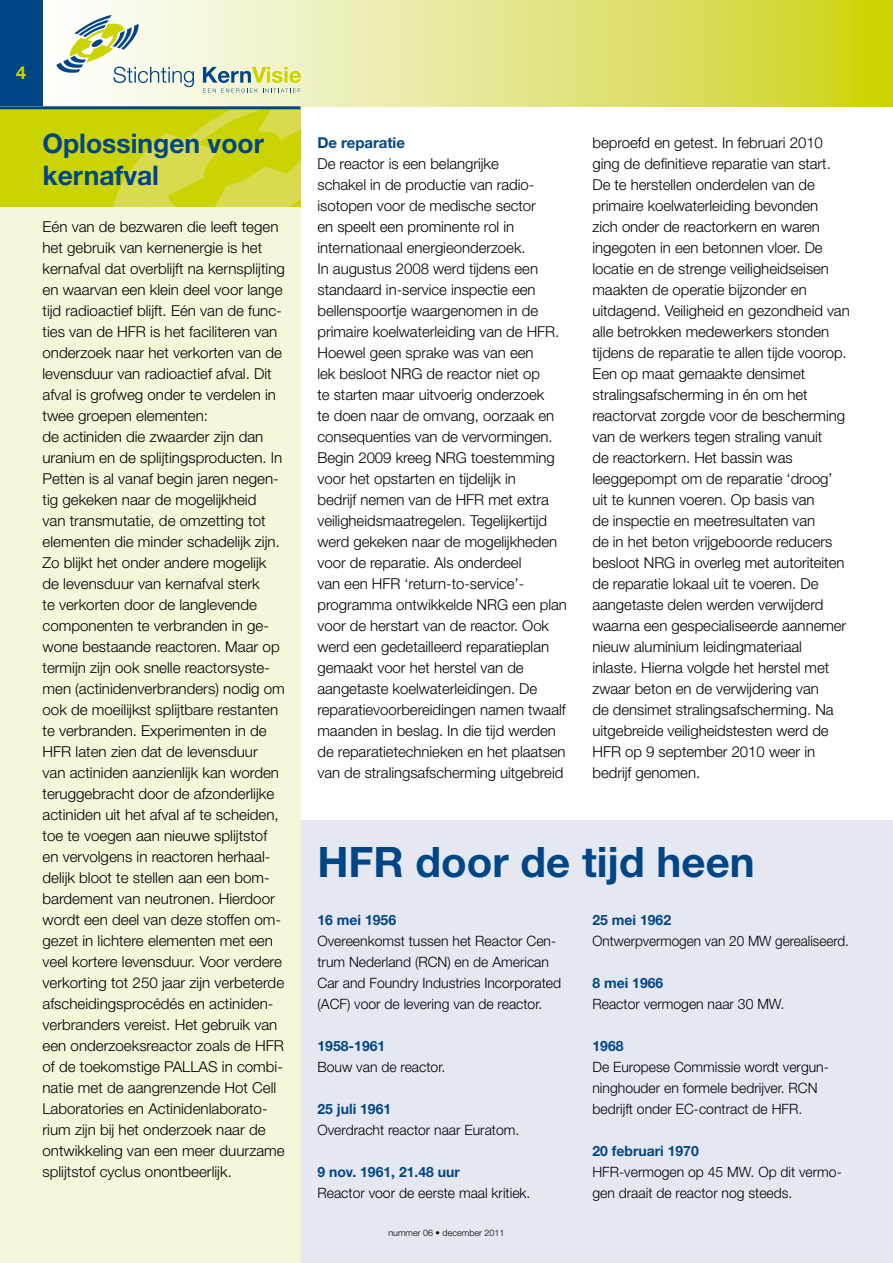
<style>
.page{position:relative;width:893px;height:1263px;background:#fff}
.page>*{position:absolute;margin:0;border:0;box-sizing:border-box;transform-origin:0 0}
.t1{font:700 42px "Helvetica Neue";color:#004687}
.t2{font:700 27px/32.4px "Helvetica Neue";color:#004687}
.t3{font:700 18px "Helvetica Neue";color:#cbd300}
.t4{font:300 15px/21px "Helvetica Neue";letter-spacing:-.005em;color:#000}
.t5{font:700 15px "Helvetica Neue";letter-spacing:-.005em;color:#004687}
.t6{font:300 14.25px/21px "Helvetica Neue";color:#000}
.t7{font:700 14.25px "Helvetica Neue";color:#004687}
.t8{font:300 14.25px "Helvetica Neue";color:#000;scale:.95 1}
.t9{font:300 9px "Helvetica Neue";color:#000}
</style>
<div class="page">
<div style="left:300px;top:820px;width:593px;height:443px;background:#e6e8f1"></div>
<svg style="left:96px;top:0;width:797px;height:106px;background:#e2e581"></svg>
<div style="left:0;top:0;width:43px;height:106px;background:#004687"></div>
<svg style="left:56px;top:15px;width:138px;height:72px"></svg>
<svg style="left:203px;top:67px;width:98px;height:26px;background:#c5d2a8"></svg>
<div style="left:0;top:106px;width:300px;height:1157px;background:#f5f6da"></div>
<div style="left:0;top:108px;width:300px;height:98px;background:#cbd300"></div>
<svg style="left:109px;top:109px;width:191px;height:97px"></svg>
<hr style="left:0;top:106px;width:300px;height:3px;background:#004687">
<p class="t3" style="left:16px;top:62px;width:12px">4</p>
<h2 class="t2" style="left:43px;top:127px;width:223px">Oplossingen voor kernafval</h2>
<p class="t4" style="left:43px;top:216px;width:244px">Eén van de bezwaren die leeft tegen het gebruik van kernenergie is het kernafval dat overblijft na kernsplijting en waarvan een klein deel voor lange tijd radioactief blijft. Eén van de func&shy;ties van de HFR is het faciliteren van onderzoek naar het verkorten van de levensduur van radioactief afval. Dit afval is grofweg onder te verdelen in twee groepen elementen:<br>de actiniden die zwaarder zijn dan uranium en de splijtingsproducten. In Petten is al vanaf begin jaren negen&shy;tig gekeken naar de mogelijkheid<br>van transmutatie, de omzetting tot elementen die minder schadelijk zijn.<br>Zo blijkt het onder andere mogelijk de levensduur van kernafval sterk<br>te verkorten door de langlevende componenten te verbranden in ge&shy;wone bestaande reactoren. Maar op termijn zijn ook snelle reactorsyste&shy;men (actinidenverbranders) nodig om ook de moeilijkst splijtbare restanten te verbranden. Experimenten in de HFR laten zien dat de levensduur<br>van actiniden aanzienlijk kan worden teruggebracht door de afzonderlijke actiniden uit het afval af te scheiden, toe te voegen aan nieuwe splijtstof en vervolgens in reactoren herhaal&shy;delijk bloot te stellen aan een bom&shy;bardement van neutronen. Hierdoor wordt een deel van deze stoffen om&shy;gezet in lichtere elementen met een veel kortere levensduur. Voor verdere verkorting tot 250 jaar zijn verbeterde afscheidingsprocédés en actiniden&shy;verbranders vereist. Het gebruik van een onderzoeksreactor zoals de HFR of de toekomstige PALLAS in combi&shy;natie met de aangrenzende Hot Cell Laboratories en Actinidenlaborato&shy;rium zijn bij het onderzoek naar de ontwikkeling van een meer duurzame splijtstof cyclus onontbeerlijk.</p>
<p class="t5" style="left:317px;top:134px;width:89px">De reparatie</p>
<p class="t4" style="left:317px;top:153px;width:251px">De reactor is een belangrijke<br>schakel in de productie van radio&shy;isotopen voor de medische sector<br>en speelt een prominente rol in internationaal energieonderzoek.<br>In augustus 2008 werd tijdens een standaard in-service inspectie een bellenspoortje waargenomen in de primaire koelwaterleiding van de HFR.<br>Hoewel geen sprake was van een<br>lek besloot NRG de reactor niet op<br>te starten maar uitvoerig onderzoek<br>te doen naar de omvang, oorzaak en consequenties van de vervormingen.<br>Begin 2009 kreeg NRG toestemming voor het opstarten en tijdelijk in<br>bedrijf nemen van de HFR met extra veiligheidsmaatregelen. Tegelijkertijd werd gekeken naar de mogelijkheden voor de reparatie. Als onderdeel<br>van een HFR ‘return-to-service’- programma ontwikkelde NRG een plan voor de herstart van de reactor. Ook werd een gedetailleerd reparatieplan gemaakt voor het herstel van de aangetaste koelwaterleidingen. De reparatievoorbereidingen namen twaalf maanden in beslag. In die tijd werden de reparatietechnieken en het plaatsen van de stralingsafscherming uitgebreid</p>
<p class="t4" style="left:592px;top:132px;width:259px">beproefd en getest. In februari 2010 ging de definitieve reparatie van start.<br>De te herstellen onderdelen van de primaire koelwaterleiding bevonden<br>zich onder de reactorkern en waren ingegoten in een betonnen vloer. De locatie en de strenge veiligheidseisen maakten de operatie bijzonder en uitdagend. Veiligheid en gezondheid van alle betrokken medewerkers stonden tijdens de reparatie te allen tijde voorop.<br>Een op maat gemaakte densimet stralingsafscherming in én om het reactorvat zorgde voor de bescherming van de werkers tegen straling vanuit<br>de reactorkern. Het bassin was leeggepompt om de reparatie ‘droog’ uit te kunnen voeren. Op basis van<br>de inspectie en meetresultaten van<br>de in het beton vrijgeboorde reducers besloot NRG in overleg met autoriteiten de reparatie lokaal uit te voeren. De aangetaste delen werden verwijderd waarna een gespecialiseerde aannemer nieuw aluminium leidingmateriaal inlaste. Hierna volgde het herstel met zwaar beton en de verwijdering van<br>de densimet stralingsafscherming. Na uitgebreide veiligheidstesten werd de HFR op 9 september 2010 weer in bedrijf genomen.</p>
<h1 class="t1" style="left:317px;top:836px;width:439px">HFR door de tijd heen</h1>
<p class="t7" style="left:317px;top:911px;width:80px">16 mei 1956</p>
<p class="t6" style="left:317px;top:930px;width:245px">Overeenkomst tussen het Reactor Cen&shy;trum Nederland (RCN) en de American Car and Foundry Industries Incorporated (ACF) voor de levering van de reactor.</p>
<p class="t7" style="left:317px;top:1037px;width:69px">1958-1961</p>
<p class="t6" style="left:317px;top:1056px;width:129px">Bouw van de reactor.</p>
<p class="t7" style="left:317px;top:1100px;width:75px">25 juli 1961</p>
<p class="t6" style="left:317px;top:1119px;width:203px">Overdracht reactor naar Euratom.</p>
<p class="t7" style="left:317px;top:1163px;width:144px">9 nov. 1961, 21.48 uur</p>
<p class="t6" style="left:317px;top:1182px;width:214px">Reactor voor de eerste maal kritiek.</p>
<p class="t7" style="left:592px;top:911px;width:80px">25 mei 1962</p>
<p class="t8" style="left:592px;top:933px;width:272px">Ontwerpvermogen van 20 MW gerealiseerd.</p>
<p class="t7" style="left:592px;top:974px;width:72px">8 mei 1966</p>
<p class="t6" style="left:592px;top:993px;width:193px">Reactor vermogen naar 30 MW.</p>
<p class="t7" style="left:592px;top:1037px;width:33px">1968</p>
<p class="t6" style="left:592px;top:1056px;width:238px">De Europese Commissie wordt vergun&shy;ninghouder en formele bedrijver. RCN bedrijft onder EC-contract de HFR.</p>
<p class="t7" style="left:592px;top:1142px;width:108px">20 februari 1970</p>
<p class="t6" style="left:592px;top:1161px;width:251px">HFR-vermogen op 45 MW. Op dit vermo&shy;gen draait de reactor nog steeds.</p>
<p class="t9" style="left:388px;top:1227px;width:118px">nummer 06 • december 2011</p>
</div>
